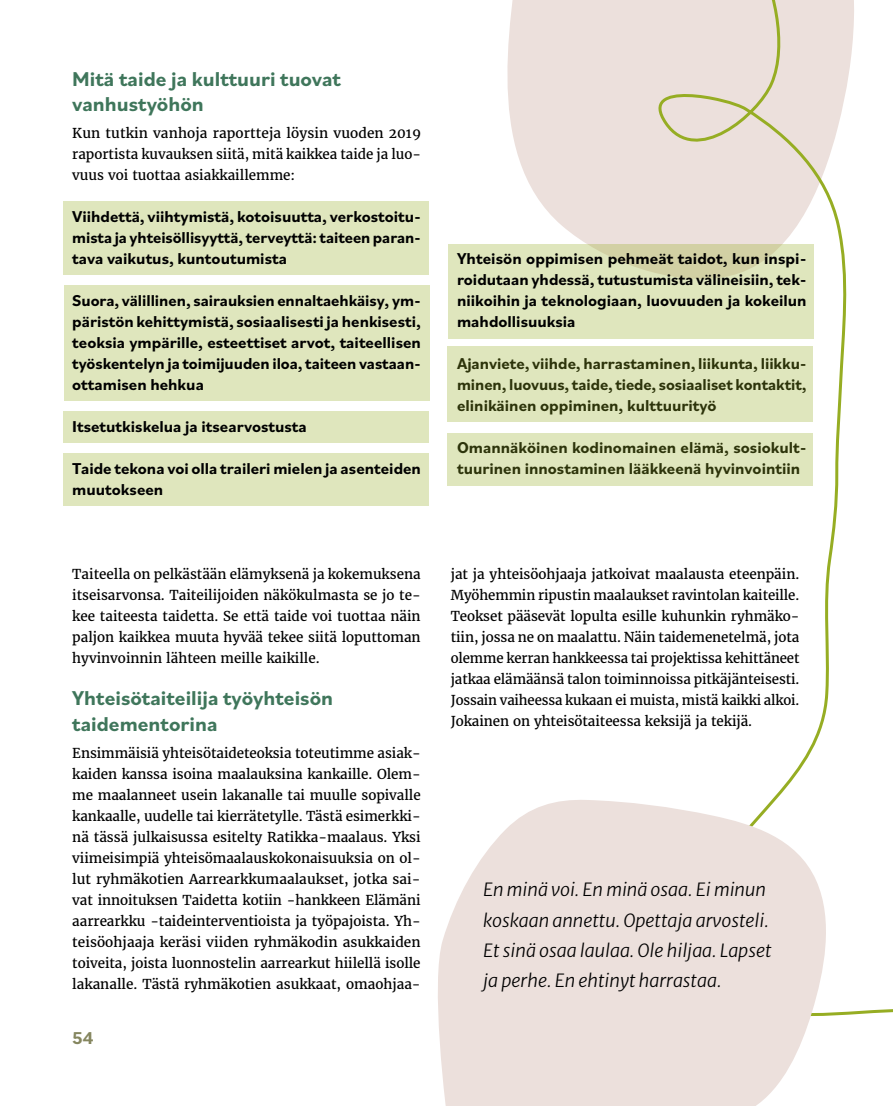
<style>
.page{position:relative;width:893px;height:1106px;background:#fff}
.page>*{position:absolute;margin:0;border:0;box-sizing:border-box;transform-origin:0 0}
.t1{font:700 21px/25.2px "Bilo";color:#3f765b}
.t2{font:italic 300 18px/30px "Merriweather Sans";color:#000}
.t3{font:700 18px "Bilo";color:#85865f}
.leipis_ei_sis_p{font:700 16.5px/21px "Bilo";color:#000;text-align:justify}
.leipis_ei_sis_p-2{font:13.5px/21px "Merriweather";color:#000;text-align:justify}
</style>
<div class="page">
<svg style="left:834px;top:1009px;width:59px;height:7px"></svg>
<svg style="left:507px;top:0;width:347px;height:244px;background:#eee4e1"></svg>
<svg style="left:632px;top:0;width:221px;height:799px"></svg>
<div style="left:63px;top:411px;width:366px;height:31px;background:#dfe6bd"></div>
<div style="left:63px;top:453px;width:366px;height:53px;background:#dfe6bd"></div>
<svg style="left:448px;top:244px;width:366px;height:94px;background:#dde3b9"></svg>
<div style="left:64px;top:285px;width:365px;height:115px;background:#dfe6bd"></div>
<svg style="left:438px;top:799px;width:396px;height:307px;background:#eee4e1"></svg>
<div style="left:64px;top:201px;width:365px;height:73px;background:#dfe6bd"></div>
<div style="left:447px;top:346px;width:366px;height:75px;background:#dfe6bd"></div>
<div style="left:447px;top:433px;width:366px;height:52px;background:#dfe6bd"></div>
<h3 class="t1" style="left:72px;top:65px;width:270px">Mitä taide ja kulttuuri tuovat vanhustyöhön</h3>
<p class="leipis_ei_sis_p-2" style="left:72px;top:123px;width:350px">Kun tutkin vanhoja raportteja löysin vuoden 2019 raportista kuvauksen siitä, mitä kaikkea taide ja luo&shy;vuus voi tuottaa asiakkaillemme:</p>
<p class="leipis_ei_sis_p" style="left:72px;top:205px;width:350px">Viihdettä, viihtymistä, kotoisuutta, verkostoitu&shy;mista ja yhteisöllisyyttä, terveyttä: taiteen paran&shy;tava vaikutus, kuntoutumista</p>
<p class="leipis_ei_sis_p" style="left:72px;top:289px;width:350px">Suora, välillinen, sairauksien ennaltaehkäisy, ym&shy;päristön kehittymistä, sosiaalisesti ja henkisesti, teoksia ympärille, esteettiset arvot, taiteellisen työskentelyn ja toimijuuden iloa, taiteen vastaan&shy;ottamisen hehkua</p>
<p class="leipis_ei_sis_p" style="left:72px;top:415px;width:236px">Itsetutkiskelua ja itsearvostusta</p>
<p class="leipis_ei_sis_p" style="left:72px;top:457px;width:350px">Taide tekona voi olla traileri mielen ja asenteiden muutokseen</p>
<p class="leipis_ei_sis_p-2" style="left:72px;top:564px;width:350px">Taiteella on pelkästään elämyksenä ja kokemuksena itseisarvonsa. Taiteilijoiden näkökulmasta se jo te&shy;kee taiteesta taidetta. Se että taide voi tuottaa näin paljon kaikkea muuta hyvää tekee siitä loputtoman hyvinvoinnin lähteen meille kaikille.</p>
<h3 class="t1" style="left:72px;top:685px;width:262px">Yhteisötaiteilija työyhteisön taidementorina</h3>
<p class="leipis_ei_sis_p-2" style="left:72px;top:742px;width:350px">Ensimmäisiä yhteisötaideteoksia toteutimme asiak&shy;kaiden kanssa isoina maalauksina kankaille. Olem&shy;me maalanneet usein lakanalle tai muulle sopivalle kankaalle, uudelle tai kierrätetylle. Tästä esimerkki&shy;nä tässä julkaisussa esitelty Ratikka-maalaus. Yksi viimeisimpiä yhteisömaalauskokonaisuuksia on ol&shy;lut ryhmäkotien Aarrearkkumaalaukset, jotka sai&shy;vat innoituksen Taidetta kotiin -hankkeen Elämäni aarrearkku -taideinterventioista ja työpajoista. Yh&shy;teisöohjaaja keräsi viiden ryhmäkodin asukkaiden toiveita, joista luonnostelin aarrearkut hiilellä isolle lakanalle. Tästä ryhmäkotien asukkaat, omaohjaa-</p>
<h2 class="t3" style="left:72px;top:1026px;width:23px">54</h2>
<p class="leipis_ei_sis_p" style="left:457px;top:247px;width:351px;text-align:left">Yhteisön oppimisen pehmeät taidot, kun inspi&shy;roidutaan yhdessä, tutustumista välineisiin, tek&shy;niikoihin ja teknologiaan, luovuuden ja kokeilun mahdollisuuksia</p>
<p class="leipis_ei_sis_p" style="left:457px;top:352px;width:351px">Ajanviete, viihde, harrastaminen, liikunta, liikku&shy;minen, luovuus, taide, tiede, sosiaaliset kontaktit, elinikäinen oppiminen, kulttuurityö</p>
<p class="leipis_ei_sis_p" style="left:457px;top:436px;width:351px">Omannäköinen kodinomainen elämä, sosiokult&shy;tuurinen innostaminen lääkkeenä hyvinvointiin</p>
<p class="leipis_ei_sis_p-2" style="left:451px;top:564px;width:350px">jat ja yhteisöohjaaja jatkoivat maalausta eteenpäin.<br>Myöhemmin ripustin maalaukset ravintolan kaiteille.<br>Teokset pääsevät lopulta esille kuhunkin ryhmäko&shy;tiin, jossa ne on maalattu. Näin taidemenetelmä, jota olemme kerran hankkeessa tai projektissa kehittäneet jatkaa elämäänsä talon toiminnoissa pitkäjänteisesti.<br>Jossain vaiheessa kukaan ei muista, mistä kaikki alkoi.<br>Jokainen on yhteisötaiteessa keksijä ja tekijä.</p>
<p class="t2" style="left:483px;top:873px;width:290px">En minä voi. En minä osaa. Ei minun koskaan annettu. Opettaja arvosteli.<br>Et sinä osaa laulaa. Ole hiljaa. Lapset ja perhe. En ehtinyt harrastaa.</p>
</div>
